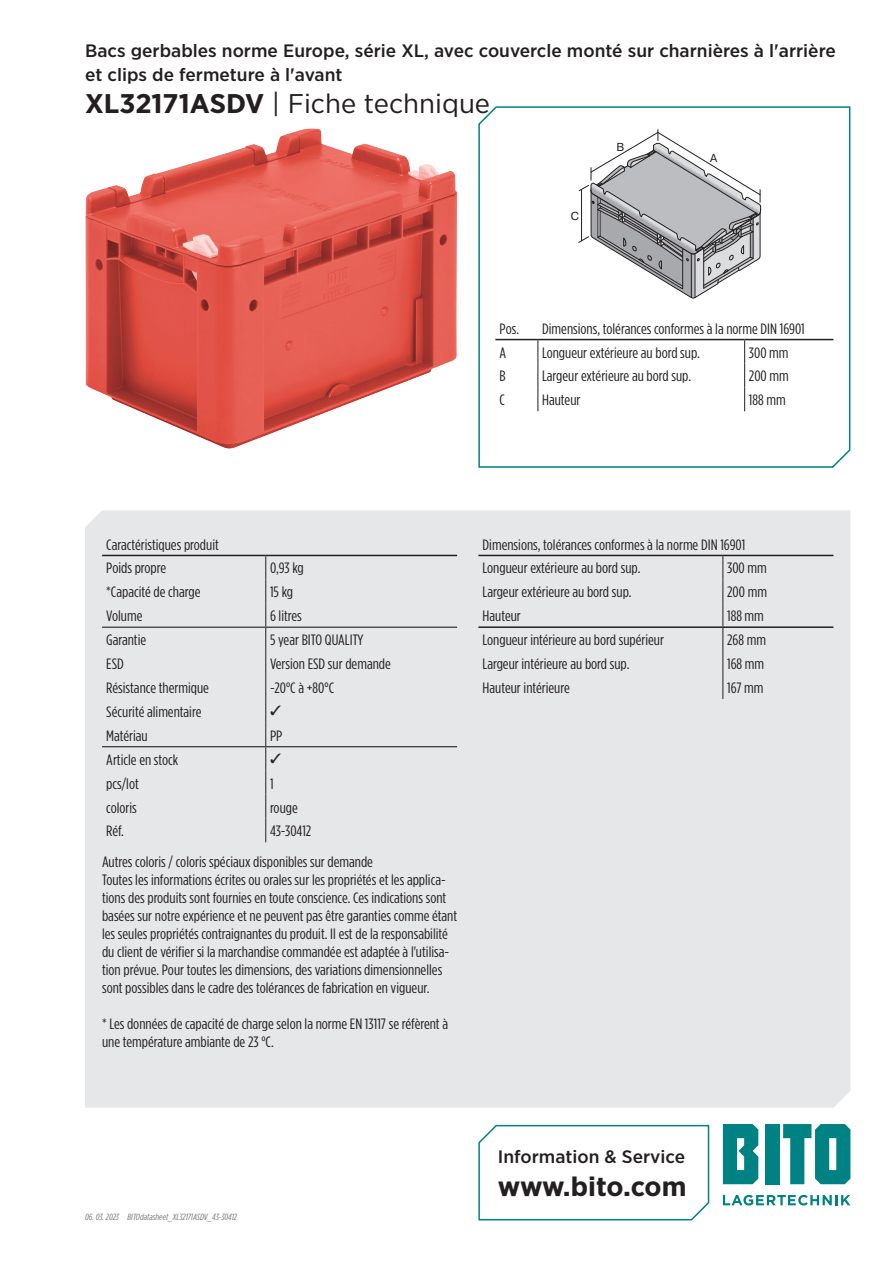
<style>
.page{position:relative;width:893px;height:1263px;background:#fff}
.page>*{position:absolute;margin:0;border:0;box-sizing:border-box;transform-origin:0 0}
.Datenblatt_Überschri{font:27px "Gotham Narrow";color:#231f20;scale:1.1 1}
.t1{font:700 27px "Gotham Narrow";letter-spacing:-.015em;color:#231f20;scale:1.1 1}
.Datenblatt_Überschri-2{font:500 18px/24px "Gotham Narrow";color:#231f20;scale:1.1 1}
.t2{font:15px/18px "Gotham Condensed";color:#231f20;scale:1.1 1}
.t3{font:11.55px "Bito Pragmatica";color:#231f20}
.Dateiname{font:italic 9px "Gotham Condensed";color:#76787b;scale:1.1 1}
.s1{font-weight:700}
</style>
<div class="page">
<div style="left:85px;top:510px;width:765px;height:598px;background:#e6e7e9"></div>
<svg style="left:723px;top:1195px;width:127px;height:10px"></svg>
<div style="left:765px;top:1124px;width:15px;height:60px;background:#008183"></div>
<svg style="left:723px;top:1124px;width:35px;height:60px;background:#1e8f91"></svg>
<svg style="left:783px;top:1124px;width:67px;height:60px"></svg>
<svg style="left:478px;top:1124px;width:232px;height:97px"></svg>
<svg style="left:478px;top:106px;width:373px;height:362px"></svg>
<hr style="left:102px;top:555px;width:164px;height:1px;background:#231f20">
<hr style="left:266px;top:555px;width:191px;height:1px;background:#231f20">
<hr style="left:102px;top:627px;width:164px;height:1px;background:#231f20">
<hr style="left:266px;top:627px;width:191px;height:1px;background:#231f20">
<hr style="left:102px;top:746px;width:164px;height:1px;background:#231f20">
<hr style="left:266px;top:746px;width:191px;height:1px;background:#231f20">
<hr style="left:478px;top:555px;width:245px;height:1px;background:#231f20">
<hr style="left:723px;top:555px;width:110px;height:1px;background:#231f20">
<hr style="left:478px;top:626px;width:245px;height:2px;background:#231f20">
<hr style="left:723px;top:626px;width:110px;height:2px;background:#231f20">
<svg style="left:722px;top:556px;width:1px;height:143px"></svg>
<img style="left:85px;top:129px;width:372px;height:320px">
<svg style="left:578px;top:130px;width:183px;height:169px"></svg>
<hr style="left:495px;top:339px;width:43px;height:1px;background:#231f20">
<hr style="left:538px;top:339px;width:207px;height:1px;background:#231f20">
<hr style="left:745px;top:339px;width:88px;height:1px;background:#231f20">
<svg style="left:537px;top:340px;width:1px;height:71px"></svg>
<svg style="left:744px;top:340px;width:1px;height:71px"></svg>
<svg style="left:265px;top:556px;width:16px;height:286px;background:#d8d8da"></svg>
<p class="Datenblatt_Überschri-2" style="left:85px;top:38px;width:684px">Bacs gerbables norme Europe, série XL, avec couvercle monté sur charnières à l'arrière et clips de fermeture à l'avant</p>
<p class="Datenblatt_Überschri" style="left:85px;top:87px;width:370px"><span class="s1">XL32171ASDV</span> | Fiche technique</p>
<p class="t3" style="left:571px;top:209px;width:10px">C</p>
<p class="t3" style="left:616px;top:140px;width:9px">B</p>
<p class="t3" style="left:710px;top:151px;width:9px">A</p>
<p class="t2" style="left:500px;top:319px;width:19px">Pos.</p>
<p class="t2" style="left:542px;top:319px;width:240px">Dimensions, tolérances conformes à la norme DIN 16901</p>
<p class="t2" style="left:500px;top:343px;width:8px">A</p>
<p class="t2" style="left:542px;top:343px;width:145px">Longueur extérieure au bord sup.</p>
<p class="t2" style="left:749px;top:343px;width:38px">300 mm</p>
<p class="t2" style="left:500px;top:367px;width:7px">B</p>
<p class="t2" style="left:542px;top:367px;width:137px">Largeur extérieure au bord sup.</p>
<p class="t2" style="left:749px;top:367px;width:38px">200 mm</p>
<p class="t2" style="left:500px;top:391px;width:6px">C</p>
<p class="t2" style="left:542px;top:391px;width:36px">Hauteur</p>
<p class="t2" style="left:749px;top:391px;width:35px">188 mm</p>
<p class="t2" style="left:106px;top:535px;width:104px">Caractéristiques produit</p>
<p class="t2" style="left:106px;top:559px;width:56px">Poids propre</p>
<p class="t2" style="left:270px;top:559px;width:32px">0,93 kg</p>
<p class="t2" style="left:106px;top:583px;width:87px">*Capacité de charge</p>
<p class="t2" style="left:270px;top:583px;width:23px">15 kg</p>
<p class="t2" style="left:106px;top:607px;width:34px">Volume</p>
<p class="t2" style="left:270px;top:607px;width:30px">6 litres</p>
<p class="t2" style="left:106px;top:631px;width:38px">Garantie</p>
<p class="t2" style="left:270px;top:631px;width:86px">5 year BITO QUALITY</p>
<p class="t2" style="left:106px;top:655px;width:17px">ESD</p>
<p class="t2" style="left:270px;top:655px;width:111px">Version ESD sur demande</p>
<p class="t2" style="left:106px;top:678px;width:95px">Résistance thermique</p>
<p class="t2" style="left:270px;top:678px;width:60px">-20°C à +80°C</p>
<p class="t2" style="left:106px;top:702px;width:88px">Sécurité alimentaire</p>
<p class="t2" style="left:106px;top:726px;width:39px">Matériau</p>
<p class="t2" style="left:270px;top:726px;width:13px">PP</p>
<p class="t2" style="left:106px;top:750px;width:67px">Article en stock</p>
<p class="t2" style="left:106px;top:774px;width:31px">pcs/lot</p>
<p class="t2" style="left:270px;top:774px;width:5px">1</p>
<p class="t2" style="left:106px;top:798px;width:29px">coloris</p>
<p class="t2" style="left:270px;top:798px;width:27px">rouge</p>
<p class="t2" style="left:106px;top:822px;width:18px">Réf.</p>
<p class="t2" style="left:270px;top:822px;width:39px">43-30412</p>
<p class="t2" style="left:102px;top:852px;width:248px">Autres coloris / coloris spéciaux disponibles sur demande</p>
<p class="t2" style="left:102px;top:870px;width:324px">Toutes les informations écrites ou orales sur les propriétés et les applica&shy;tions des produits sont fournies en toute conscience. Ces indications sont basées sur notre expérience et ne peuvent pas être garanties comme étant les seules propriétés contraignantes du produit. Il est de la responsabilité du client de vérifier si la marchandise commandée est adaptée à l'utilisa&shy;tion prévue. Pour toutes les dimensions, des variations dimensionnelles sont possibles dans le cadre des tolérances de fabrication en vigueur.</p>
<p class="t2" style="left:102px;top:1014px;width:316px">* Les données de capacité de charge selon la norme EN 13117 se réfèrent à une température ambiante de 23 °C.</p>
<p class="t2" style="left:483px;top:535px;width:240px">Dimensions, tolérances conformes à la norme DIN 16901</p>
<p class="t2" style="left:483px;top:559px;width:145px">Longueur extérieure au bord sup.</p>
<p class="t2" style="left:727px;top:559px;width:38px">300 mm</p>
<p class="t2" style="left:483px;top:583px;width:137px">Largeur extérieure au bord sup.</p>
<p class="t2" style="left:727px;top:583px;width:38px">200 mm</p>
<p class="t2" style="left:483px;top:607px;width:36px">Hauteur</p>
<p class="t2" style="left:727px;top:607px;width:35px">188 mm</p>
<p class="t2" style="left:483px;top:631px;width:166px">Longueur intérieure au bord supérieur</p>
<p class="t2" style="left:727px;top:631px;width:37px">268 mm</p>
<p class="t2" style="left:483px;top:655px;width:135px">Largeur intérieure au bord sup.</p>
<p class="t2" style="left:727px;top:655px;width:35px">168 mm</p>
<p class="t2" style="left:483px;top:678px;width:81px">Hauteur intérieure</p>
<p class="t2" style="left:727px;top:678px;width:35px">167 mm</p>
<p class="Dateiname" style="left:85px;top:1212px;width:32px">06. 03. 2023</p>
<p class="Dateiname" style="left:128px;top:1212px;width:101px">BITOdatasheet_XL32171ASDV_43-30412</p>
<p class="Datenblatt_Überschri-2" style="left:498px;top:1144px;width:172px">Information &amp; Service</p>
<h1 class="t1" style="left:498px;top:1169px;width:173px">www.bito.com</h1>
</div>
